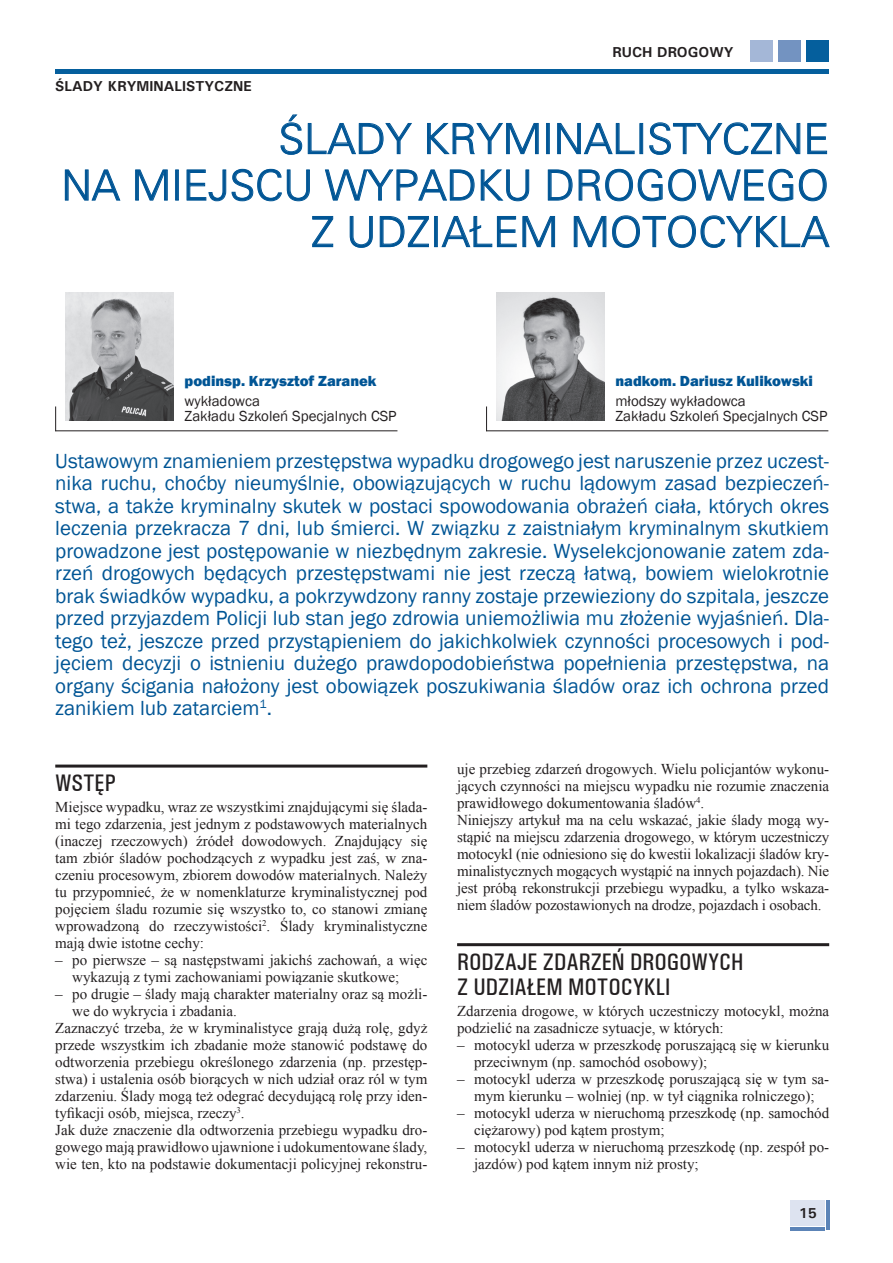
<style>
.page{position:relative;width:893px;height:1263px;background:#fff}
.page>*{position:absolute;margin:0;border:0;box-sizing:border-box;transform-origin:0 0}
.t1{font:300 42px/46.5px "Univers";color:#005595;text-align:right}
.t2{font:500 condensed 24px/25.5px "Univers";color:#231f20}
.t3{font:21px/22.5px "Franklin Gothic";color:#005595;text-align:justify}
.t4{font:15px/17px "Times New Roman";color:#231f20}
.t5{font:15px/15px "Franklin Gothic";color:#231f20}
.t6{font:800 15px "Franklin Gothic";color:#005595}
.t7{font:700 14.4px "Univers";color:#231f20}
</style>
<div class="page">
<hr style="left:55px;top:70px;width:774px;height:4px;background:#055f9d">
<div style="left:806px;top:41px;width:23px;height:21px;background:#055f9d"></div>
<div style="left:778px;top:41px;width:23px;height:21px;background:#7393c1"></div>
<div style="left:749px;top:41px;width:23px;height:21px;background:#a4b7d7"></div>
<div style="left:791px;top:1200px;width:34px;height:26px;background:#dde3f0"></div>
<hr style="left:791px;top:1227px;width:34px;height:3px;background:#5c84b7">
<hr style="left:826px;top:1200px;width:3px;height:30px;background:#5c84b7">
<svg style="left:280px;top:114px;width:22px;height:41px"></svg>
<svg style="left:308px;top:123px;width:104px;height:32px"></svg>
<svg style="left:427px;top:123px;width:112px;height:31px"></svg>
<div style="left:546px;top:123px;width:4px;height:31px;border:1px solid #005595"></div>
<svg style="left:557px;top:123px;width:78px;height:32px"></svg>
<div style="left:640px;top:123px;width:3px;height:31px;border:1px solid #005595"></div>
<svg style="left:649px;top:122px;width:152px;height:33px"></svg>
<svg style="left:807px;top:123px;width:20px;height:31px"></svg>
<svg style="left:65px;top:169px;width:56px;height:32px"></svg>
<svg style="left:135px;top:169px;width:33px;height:32px"></svg>
<div style="left:175px;top:170px;width:4px;height:31px;border:1px solid #005595"></div>
<svg style="left:186px;top:169px;width:124px;height:33px"></svg>
<svg style="left:325px;top:169px;width:204px;height:33px"></svg>
<svg style="left:548px;top:169px;width:279px;height:33px"></svg>
<svg style="left:312px;top:216px;width:21px;height:31px"></svg>
<svg style="left:349px;top:216px;width:24px;height:32px"></svg>
<svg style="left:379px;top:216px;width:50px;height:31px"></svg>
<div style="left:434px;top:216px;width:4px;height:31px;border:1px solid #005595"></div>
<svg style="left:441px;top:216px;width:114px;height:32px"></svg>
<svg style="left:573px;top:215px;width:257px;height:33px"></svg>
<img style="left:66px;top:293px;width:108px;height:128px">
<hr style="left:55px;top:430px;width:342px;height:1px;background:#231f20">
<svg style="left:55px;top:406px;width:1px;height:25px"></svg>
<img style="left:497px;top:293px;width:107px;height:128px">
<hr style="left:486px;top:430px;width:342px;height:1px;background:#231f20">
<svg style="left:486px;top:406px;width:1px;height:24px"></svg>
<hr style="left:55px;top:764px;width:372px;height:3px;background:#231f20">
<hr style="left:457px;top:943px;width:372px;height:3px;background:#231f20">
<p class="t7" style="left:55px;top:77px;width:198px">ŚLADY KRYMINALISTYCZNE</p>
<p class="t7" style="left:612px;top:43px;width:123px">RUCH DROGOWY</p>
<h1 class="t1" style="left:62px;top:116px;width:769px">ŚLADY KRYMINALISTYCZNE<br>NA MIEJSCU WYPADKU DROGOWEGO<br>Z UDZIAŁEM MOTOCYKLA</h1>
<p class="t6" style="left:185px;top:372px;width:194px">podinsp. Krzysztof Zaranek</p>
<p class="t5" style="left:185px;top:393px;width:214px">wykładowca<br>Zakładu Szkoleń Specjalnych CSP</p>
<p class="t6" style="left:615px;top:372px;width:199px">nadkom. Dariusz Kulikowski</p>
<p class="t5" style="left:615px;top:393px;width:214px">młodszy wykładowca<br>Zakładu Szkoleń Specjalnych CSP</p>
<p class="t3" style="left:55px;top:450px;width:775px">Ustawowym znamieniem przestępstwa wypadku drogowego jest naruszenie przez uczest&shy;nika ruchu, choćby nieumyślnie, obowiązujących w ruchu lądowym zasad bezpieczeń&shy;stwa, a także kryminalny skutek w postaci spowodowania obrażeń ciała, których okres leczenia przekracza 7 dni, lub śmierci. W związku z zaistniałym kryminalnym skutkiem prowadzone jest postępowanie w niezbędnym zakresie. Wyselekcjonowanie zatem zda&shy;rzeń drogowych będących przestępstwami nie jest rzeczą łatwą, bowiem wielokrotnie brak świadków wypadku, a pokrzywdzony ranny zostaje przewieziony do szpitala, jeszcze przed przyjazdem Policji lub stan jego zdrowia uniemożliwia mu złożenie wyjaśnień. Dla&shy;tego też, jeszcze przed przystąpieniem do jakichkolwiek czynności procesowych i pod&shy;jęciem decyzji o istnieniu dużego prawdopodobieństwa popełnienia przestępstwa, na organy ścigania nałożony jest obowiązek poszukiwania śladów oraz ich ochrona przed zanikiem lub zatarciem<sup>1</sup>.</p>
<h2 class="t2" style="left:55px;top:770px;width:62px">WSTĘP</h2>
<p class="t4" style="left:55px;top:798px;width:374px;text-align:justify">Miejsce wypadku, wraz ze wszystkimi znajdującymi się ślada&shy;mi tego zdarzenia, jest jednym z podstawowych materialnych (inaczej rzeczowych) źródeł dowodowych. Znajdujący się tam zbiór śladów pochodzących z wypadku jest zaś, w zna&shy;czeniu procesowym, zbiorem dowodów materialnych. Należy tu przypomnieć, że w nomenklaturze kryminalistycznej pod pojęciem śladu rozumie się wszystko to, co stanowi zmianę wprowadzoną do rzeczywistości<sup>2</sup>. Ślady kryminalistyczne mają dwie istotne cechy:</p>
<p class="t4" style="left:72px;top:951px;width:357px;text-indent:-17px">– po pierwsze – są następstwami jakichś zachowań, a więc wykazują z tymi zachowaniami powiązanie skutkowe;</p>
<p class="t4" style="left:55px;top:985px;width:374px">– po drugie – ślady mają charakter materialny oraz są możli-</p>
<p class="t4" style="left:72px;top:1003px;width:166px">we do wykrycia i zbadania.</p>
<p class="t4" style="left:55px;top:1020px;width:374px">Zaznaczyć trzeba, że w kryminalistyce grają dużą rolę, gdyż</p>
<p class="t4" style="left:55px;top:1037px;width:374px">przede wszystkim ich zbadanie może stanowić podstawę do</p>
<p class="t4" style="left:55px;top:1054px;width:374px">odtworzenia przebiegu określonego zdarzenia (np. przestęp-</p>
<p class="t4" style="left:55px;top:1071px;width:374px">stwa) i ustalenia osób biorących w nich udział oraz ról w tym</p>
<p class="t4" style="left:55px;top:1088px;width:374px">zdarzeniu. Ślady mogą też odegrać decydującą rolę przy iden-</p>
<p class="t4" style="left:55px;top:1105px;width:191px">tyfikacji osób, miejsca, rzeczy<sup>3</sup>.</p>
<p class="t4" style="left:55px;top:1122px;width:374px">Jak duże znaczenie dla odtworzenia przebiegu wypadku dro-</p>
<p class="t4" style="left:55px;top:1139px;width:374px">gowego mają prawidłowo ujawnione i udokumentowane ślady,</p>
<p class="t4" style="left:55px;top:1156px;width:374px">wie ten, kto na podstawie dokumentacji policyjnej rekonstru-</p>
<p class="t4" style="left:457px;top:760px;width:374px">uje przebieg zdarzeń drogowych. Wielu policjantów wykonu&shy;jących czynności na miejscu wypadku nie rozumie znaczenia prawidłowego dokumentowania śladów<sup>4</sup>.<br>Niniejszy artykuł ma na celu wskazać, jakie ślady mogą wy&shy;stąpić na miejscu zdarzenia drogowego, w którym uczestniczy motocykl (nie odniesiono się do kwestii lokalizacji śladów kry&shy;minalistycznych mogących wystąpić na innych pojazdach). Nie jest próbą rekonstrukcji przebiegu wypadku, a tylko wskaza&shy;niem śladów pozostawionych na drodze, pojazdach i osobach.</p>
<h2 class="t2" style="left:457px;top:949px;width:288px">RODZAJE ZDARZEŃ DROGOWYCH<br>Z UDZIAŁEM MOTOCYKLI</h2>
<p class="t4" style="left:457px;top:1002px;width:374px">Zdarzenia drogowe, w których uczestniczy motocykl, można podzielić na zasadnicze sytuacje, w których:</p>
<p class="t4" style="left:474px;top:1037px;width:357px;text-indent:-17px">– motocykl uderza w przeszkodę poruszającą się w kierunku przeciwnym (np. samochód osobowy);</p>
<p class="t4" style="left:457px;top:1071px;width:374px;text-align:center">– motocykl uderza w przeszkodę poruszającą się w tym sa&shy;mym kierunku – wolniej (np. w tył ciągnika rolniczego);</p>
<p class="t4" style="left:474px;top:1105px;width:357px;text-indent:-17px">– motocykl uderza w nieruchomą przeszkodę (np. samochód ciężarowy) pod kątem prostym;</p>
<p class="t4" style="left:474px;top:1139px;width:357px;text-indent:-17px">– motocykl uderza w nieruchomą przeszkodę (np. zespół po&shy;jazdów) pod kątem innym niż prosty;</p>
<p class="t7" style="left:799px;top:1204px;width:20px">15</p>
</div>
